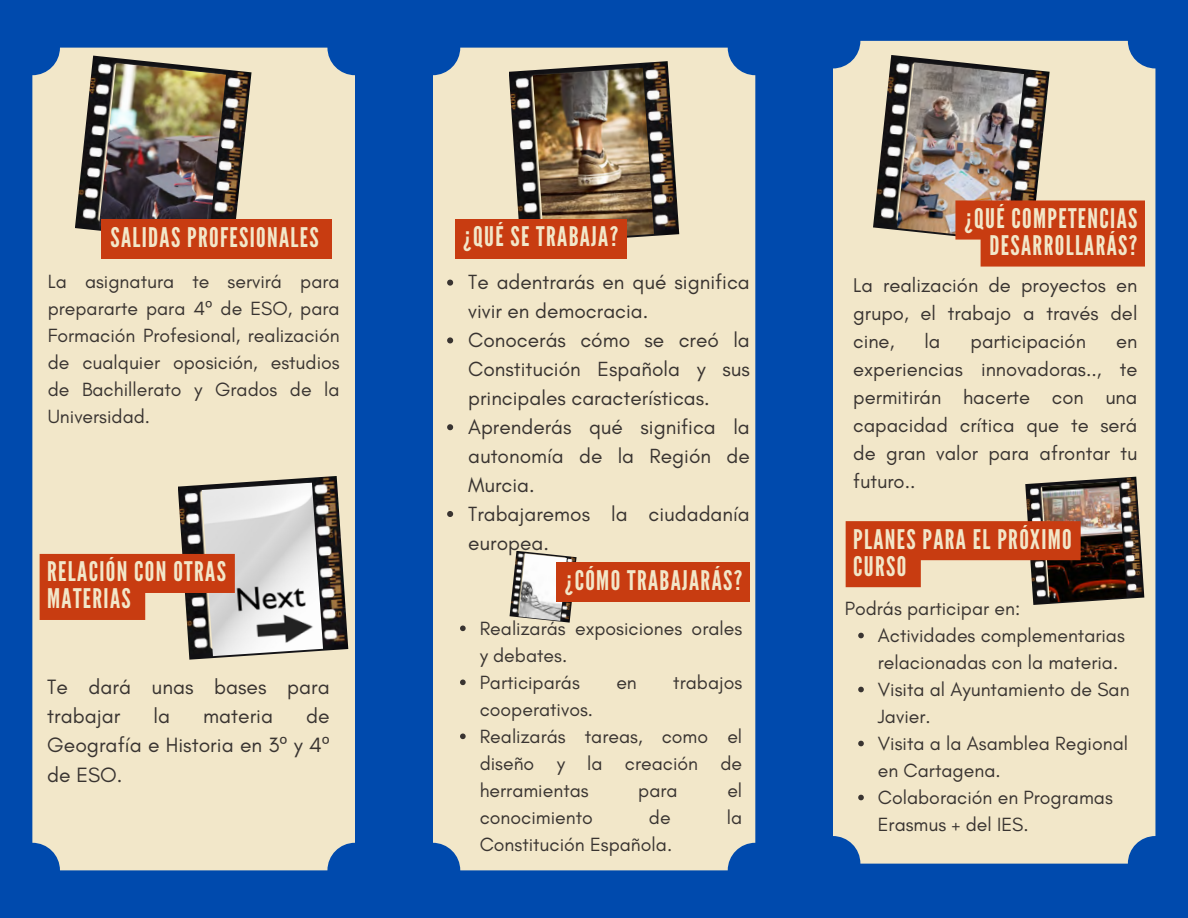
<style>
.page{position:relative;width:1188px;height:918px;background:#004aad}
.page>*{position:absolute;margin:0;border:0;box-sizing:border-box;transform-origin:0 0}
.t1{font:27px/27px "League Gothic";letter-spacing:.05em;color:#f2e7c9}
.t2{font:21.15px/29.2px "Glacial Indifference";color:#393431}
.t3{font:20.85px/29px "Glacial Indifference";color:#393431}
.t4{font:20.25px/28px "Glacial Indifference";color:#393431;text-align:justify}
.t5{font:19.5px/27px "Glacial Indifference";color:#393431}
.s1{font-family:"Noto Sans"}
</style>
<div class="page">
<div style="left:833px;top:41px;width:322px;height:823px;background:#f2e7c9;border-radius:28px"></div>
<div style="left:433px;top:48px;width:322px;height:822px;background:#f2e7c9;border-radius:28px"></div>
<div style="left:32px;top:48px;width:323px;height:822px;background:#f2e7c9;border-radius:28px"></div>
<img style="left:75px;top:56px;width:177px;height:189px">
<img style="left:99px;top:63px;width:127px;height:177px">
<img style="left:178px;top:476px;width:170px;height:184px">
<img style="left:202px;top:483px;width:121px;height:173px">
<img style="left:509px;top:61px;width:170px;height:175px">
<img style="left:533px;top:68px;width:121px;height:170px">
<img style="left:510px;top:551px;width:67px;height:72px">
<img style="left:519px;top:554px;width:48px;height:67px">
<img style="left:873px;top:55px;width:177px;height:175px">
<img style="left:897px;top:62px;width:127px;height:175px">
<img style="left:1025px;top:477px;width:119px;height:128px">
<img style="left:1042px;top:481px;width:85px;height:122px">
<svg style="left:447px;top:280px;width:6px;height:6px"></svg>
<svg style="left:447px;top:337px;width:6px;height:6px"></svg>
<svg style="left:447px;top:424px;width:6px;height:6px"></svg>
<svg style="left:447px;top:511px;width:6px;height:6px"></svg>
<div style="left:102px;top:220px;width:230px;height:39px;background:#c83c11"></div>
<svg style="left:40px;top:554px;width:195px;height:66px;background:#c6532d"></svg>
<div style="left:456px;top:219px;width:171px;height:39px;background:#c83c11"></div>
<div style="left:556px;top:562px;width:194px;height:39px;background:#c83c11"></div>
<svg style="left:460px;top:626px;width:6px;height:5px"></svg>
<svg style="left:460px;top:680px;width:6px;height:5px"></svg>
<svg style="left:460px;top:734px;width:6px;height:5px"></svg>
<svg style="left:955px;top:201px;width:190px;height:66px;background:#ca461c"></svg>
<svg style="left:846px;top:521px;width:235px;height:66px"></svg>
<svg style="left:858px;top:633px;width:6px;height:5px"></svg>
<svg style="left:858px;top:687px;width:6px;height:5px"></svg>
<svg style="left:858px;top:741px;width:6px;height:5px"></svg>
<svg style="left:858px;top:795px;width:6px;height:5px"></svg>
<p class="t1" style="left:110px;top:225px;width:210px">SALIDAS PROFESIONALES</p>
<p class="t5" style="left:48px;top:268px;width:293px;text-align:justify">La asignatura te servirá para prepararte para 4<span class="s1">º</span> de ESO, para Formación Profesional, realización de cualquier oposición, estudios de Bachillerato y Grados de la Universidad.</p>
<p class="t1" style="left:47px;top:559px;width:180px">RELACIÓN CON OTRAS<br>MATERIAS</p>
<p class="t2" style="left:47px;top:672px;width:284px">Te dará unas bases para trabajar</p>
<p class="t2" style="left:47px;top:701px;width:284px;text-align:justify;text-indent:259px">de Geografía e Historia en 3<span class="s1">º</span> y 4<span class="s1">º </span>de ESO.</p>
<p class="t2" style="left:153px;top:701px;width:18px">la</p>
<p class="t2" style="left:203px;top:701px;width:71px">materia</p>
<h1 class="t1" style="left:463px;top:224px;width:156px">¿QUÉ SE TRABAJA?</h1>
<p class="t3" style="left:468px;top:267px;width:283px">Te adentrarás en qué significa vivir en democracia.</p>
<h1 class="t3" style="left:468px;top:325px;width:283px;text-align:justify">Conocerás cómo se creó la Constitución Española y sus principales características.</h1>
<p class="t3" style="left:468px;top:412px;width:283px;text-align:justify">Aprenderás qué significa la autonomía de la Región de Murcia.</p>
<p class="t3" style="left:468px;top:499px;width:283px">Trabajaremos la ciudadanía europea.</p>
<p class="t1" style="left:565px;top:567px;width:179px">¿CÓMO TRABAJARÁS?</p>
<p class="t5" style="left:480px;top:614px;width:264px">Realizarás exposiciones orales y debates.</p>
<p class="t5" style="left:480px;top:668px;width:102px">Participarás</p>
<p class="t5" style="left:616px;top:668px;width:22px">en</p>
<p class="t5" style="left:673px;top:668px;width:70px">trabajos</p>
<p class="t5" style="left:480px;top:695px;width:115px">cooperativos.</p>
<p class="t5" style="left:480px;top:722px;width:264px;text-align:justify">Realizarás tareas, como el diseño y la creación de herramientas</p>
<p class="t5" style="left:638px;top:776px;width:41px">para</p>
<p class="t5" style="left:727px;top:776px;width:16px">el</p>
<p class="t5" style="left:480px;top:803px;width:115px">conocimiento</p>
<p class="t5" style="left:649px;top:803px;width:23px">de</p>
<p class="t5" style="left:727px;top:803px;width:17px">la</p>
<p class="t5" style="left:480px;top:830px;width:194px">Constitución Española.</p>
<p class="t1" style="left:964px;top:205px;width:175px;text-align:right">¿QUÉ COMPETENCIAS<br>DESARROLLARÁS?</p>
<h1 class="t4" style="left:853px;top:271px;width:286px">La realización de proyectos en grupo, el trabajo a través del cine,</h1>
<h1 class="t4" style="left:925px;top:327px;width:17px">la</h1>
<h1 class="t4" style="left:971px;top:327px;width:117px">participación</h1>
<h1 class="t4" style="left:853px;top:327px;width:286px;text-indent:263px">en experiencias innovadoras.., te permitirán hacerte con una capacidad crítica que te será de gran valor para afrontar tu futuro..</h1>
<p class="t1" style="left:853px;top:526px;width:220px">PLANES PARA EL PRÓXIMO<br>CURSO</p>
<p class="t5" style="left:845px;top:594px;width:177px">Podrás participar en:</p>
<p class="t5" style="left:878px;top:621px;width:249px">Actividades complementarias relacionadas con la materia.</p>
<h1 class="t5" style="left:878px;top:675px;width:253px">Visita al Ayuntamiento de San<br>Javier.</h1>
<p class="t5" style="left:878px;top:729px;width:252px">Visita a la Asamblea Regional en Cartagena.</p>
<p class="t5" style="left:878px;top:783px;width:237px">Colaboración en Programas<br>Erasmus + del IES.</p>
</div>
